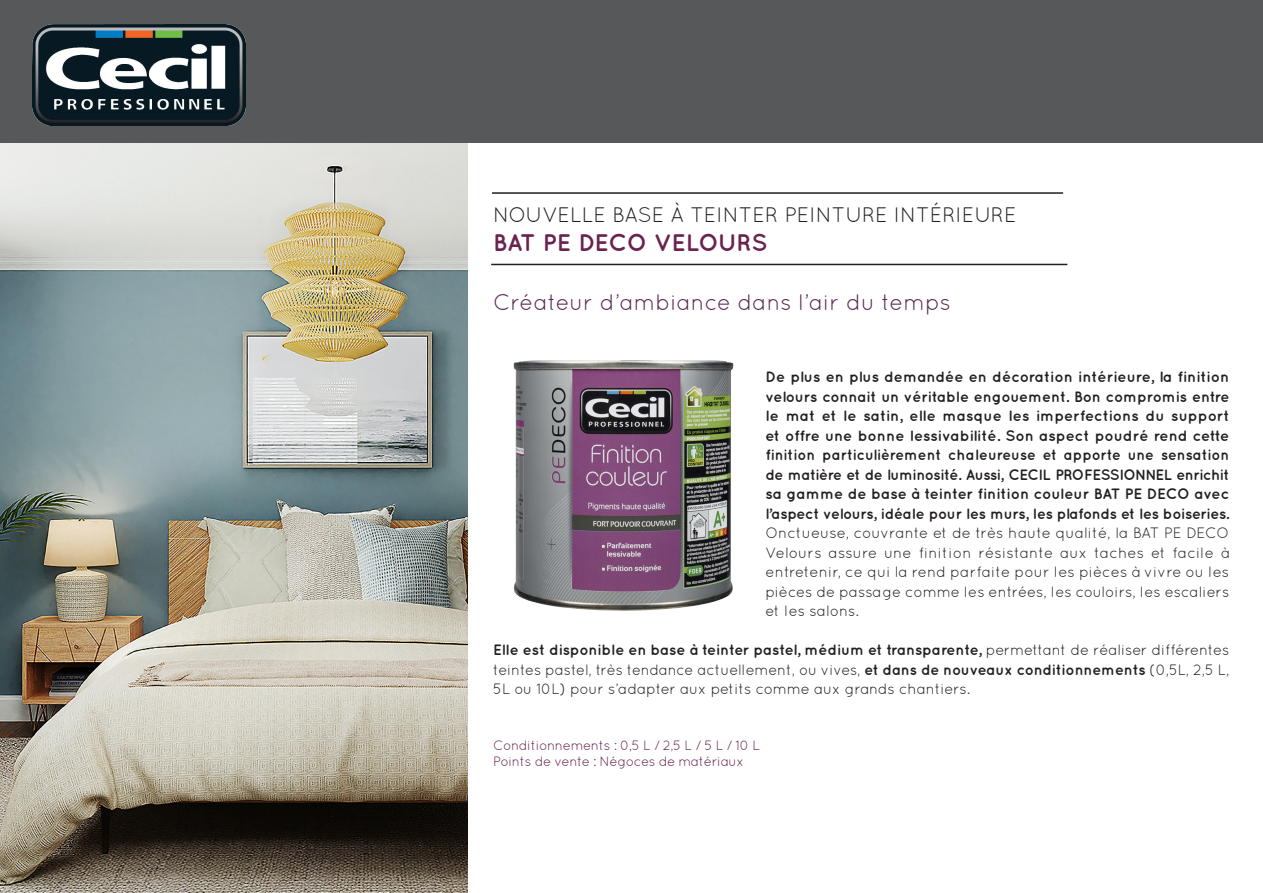
<style>
.page{position:relative;width:1263px;height:893px;background:#fff}
.page>*{position:absolute;margin:0;border:0;box-sizing:border-box;transform-origin:0 0}
.t1{font:700 24px "Quicksand";letter-spacing:-.02em;color:#6a234f}
.t2{font:22.5px "Quicksand";color:#5a2655}
.t3{font:21px "Quicksand";color:#231f20}
.t4{font:15px/19.5px "Quicksand";letter-spacing:-.01em;color:#231f20;text-align:justify}
.t5{font:700 15px/19.5px "Quicksand";color:#231f20;text-align:justify}
.t6{font:13.5px "Quicksand";letter-spacing:-.03em;color:#6a234f}
.s1{font-weight:700}
</style>
<div class="page">
<div style="left:0;top:0;width:1263px;height:143px;background:#57585a"></div>
<img style="left:33px;top:24px;width:212px;height:102px">
<img style="left:0;top:143px;width:468px;height:750px">
<img style="left:513px;top:360px;width:220px;height:251px">
<hr style="left:491px;top:264px;width:576px;height:1px;background:#231f20">
<hr style="left:492px;top:192px;width:571px;height:2px;background:#231f20">
<p class="t3" style="left:493px;top:203px;width:525px">NOUVELLE BASE À TEINTER PEINTURE INTÉRIEURE</p>
<p class="t1" style="left:493px;top:228px;width:276px">BAT PE DECO VELOURS</p>
<p class="t2" style="left:493px;top:289px;width:459px">Créateur d’ambiance dans l’air du temps</p>
<p class="t5" style="left:765px;top:367px;width:465px">De plus en plus demandée en décoration intérieure, la finition velours connait un véritable engouement. Bon compromis entre le mat et le satin, elle masque les imperfections du support et offre une bonne lessivabilité. Son aspect poudré rend cette</p>
<p class="t4" style="left:765px;top:445px;width:465px"><span class="s1">finition particulièrement chaleureuse et apporte une sensation de matière et de luminosité. Aussi, CECIL PROFESSIONNEL enrichit sa gamme de base à teinter finition couleur BAT PE DECO avec l’aspect velours, idéale pour les murs, les plafonds et les boiseries.<br></span>Onctueuse, couvrante et de très haute qualité, la BAT PE DECO Velours assure une finition résistante aux taches et facile à entretenir, ce qui la rend parfaite pour les pièces à vivre ou les pièces de passage comme les entrées, les couloirs, les escaliers et les salons.</p>
<p class="t4" style="left:493px;top:640px;width:738px"><span class="s1">Elle est disponible en base à teinter pastel, médium et transparente,</span> permettant de réaliser différentes teintes pastel, très tendance actuellement, ou vives, <span class="s1">et dans de nouveaux conditionnements</span> (0,5L, 2,5 L, 5L ou 10L) pour s’adapter aux petits comme aux grands chantiers.</p>
<p class="t6" style="left:493px;top:737px;width:268px">Conditionnements : 0,5 L / 2,5 L / 5 L / 10 L</p>
<p class="t6" style="left:493px;top:754px;width:252px">Points de vente : Négoces de matériaux</p>
</div>
